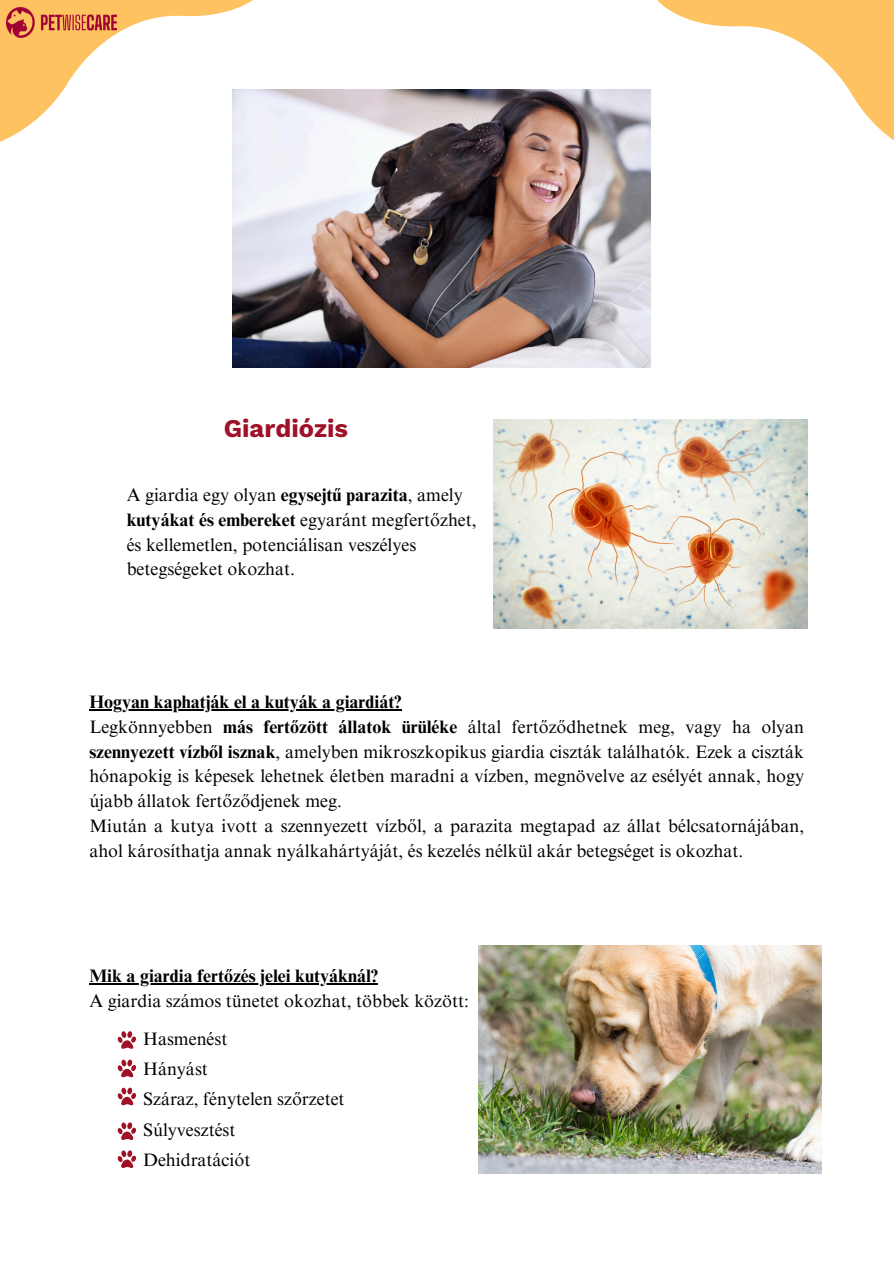
<style>
.page{position:relative;width:894px;height:1264px;background:#fff}
.page>*{position:absolute;margin:0;border:0;box-sizing:border-box;transform-origin:0 0}
.t1{font:700 25.5px "Work Sans";color:#9e1127}
.t2{font:18px/24.8px "Times NRMT Pro";color:#000}
.t3{font:700 18px "Times NRMT Pro";color:#000}
.s1{font-weight:700}
</style>
<div class="page">
<img style="left:493px;top:419px;width:313px;height:209px">
<img style="left:233px;top:89px;width:417px;height:278px">
<img style="left:478px;top:945px;width:343px;height:228px">
<svg style="left:117px;top:1031px;width:19px;height:18px"></svg>
<hr style="left:89px;top:983px;width:289px;height:1px;background:#000">
<hr style="left:89px;top:709px;width:312px;height:1px;background:#000">
<svg style="left:117px;top:1059px;width:19px;height:18px"></svg>
<svg style="left:117px;top:1087px;width:19px;height:18px"></svg>
<svg style="left:117px;top:1122px;width:19px;height:18px"></svg>
<svg style="left:117px;top:1150px;width:19px;height:18px"></svg>
<svg style="left:0;top:0;width:264px;height:244px"></svg>
<svg style="left:657px;top:0;width:236px;height:140px"></svg>
<img style="left:6px;top:8px;width:111px;height:29px">
<p class="t1" style="left:224px;top:413px;width:126px">Giardiózis</p>
<p class="t2" style="left:127px;top:485px;width:351px">A giardia egy olyan <span class="s1">egysejtű parazita</span>, amely <span class="s1">kutyákat és embereket</span> egyaránt megfertőzhet, és kellemetlen, potenciálisan veszélyes betegségeket okozhat.</p>
<p class="t3" style="left:89px;top:695px;width:313px">Hogyan kaphatják el a kutyák a giardiát?</p>
<p class="t2" style="left:89px;top:716px;width:716px;text-align:justify">Legkönnyebben <span class="s1">más fertőzött állatok ürüléke</span> által fertőződhetnek meg, vagy ha olyan <span class="s1">szennyezett vízből isznak</span>, amelyben mikroszkopikus giardia ciszták találhatók. Ezek a ciszták hónapokig is képesek lehetnek életben maradni a vízben, megnövelve az esélyét annak, hogy újabb állatok fertőződjenek meg.</p>
<p class="t2" style="left:89px;top:815px;width:716px">Miután a kutya ivott a szennyezett vízből, a parazita megtapad az állat bélcsatornájában, ahol károsíthatja annak nyálkahártyáját, és kezelés nélkül akár betegséget is okozhat.</p>
<p class="t3" style="left:89px;top:969px;width:290px">Mik a giardia fertőzés jelei kutyáknál?</p>
<h1 class="t2" style="left:89px;top:990px;width:381px">A giardia számos tünetet okozhat, többek között:</h1>
<p class="t2" style="left:143px;top:1028px;width:86px">Hasmenést</p>
<p class="t2" style="left:143px;top:1058px;width:66px">Hányást</p>
<p class="t2" style="left:143px;top:1089px;width:203px">Száraz, fénytelen szőrzetet</p>
<p class="t2" style="left:143px;top:1119px;width:94px">Súlyvesztést</p>
<p class="t2" style="left:143px;top:1149px;width:109px">Dehidratációt</p>
</div>
